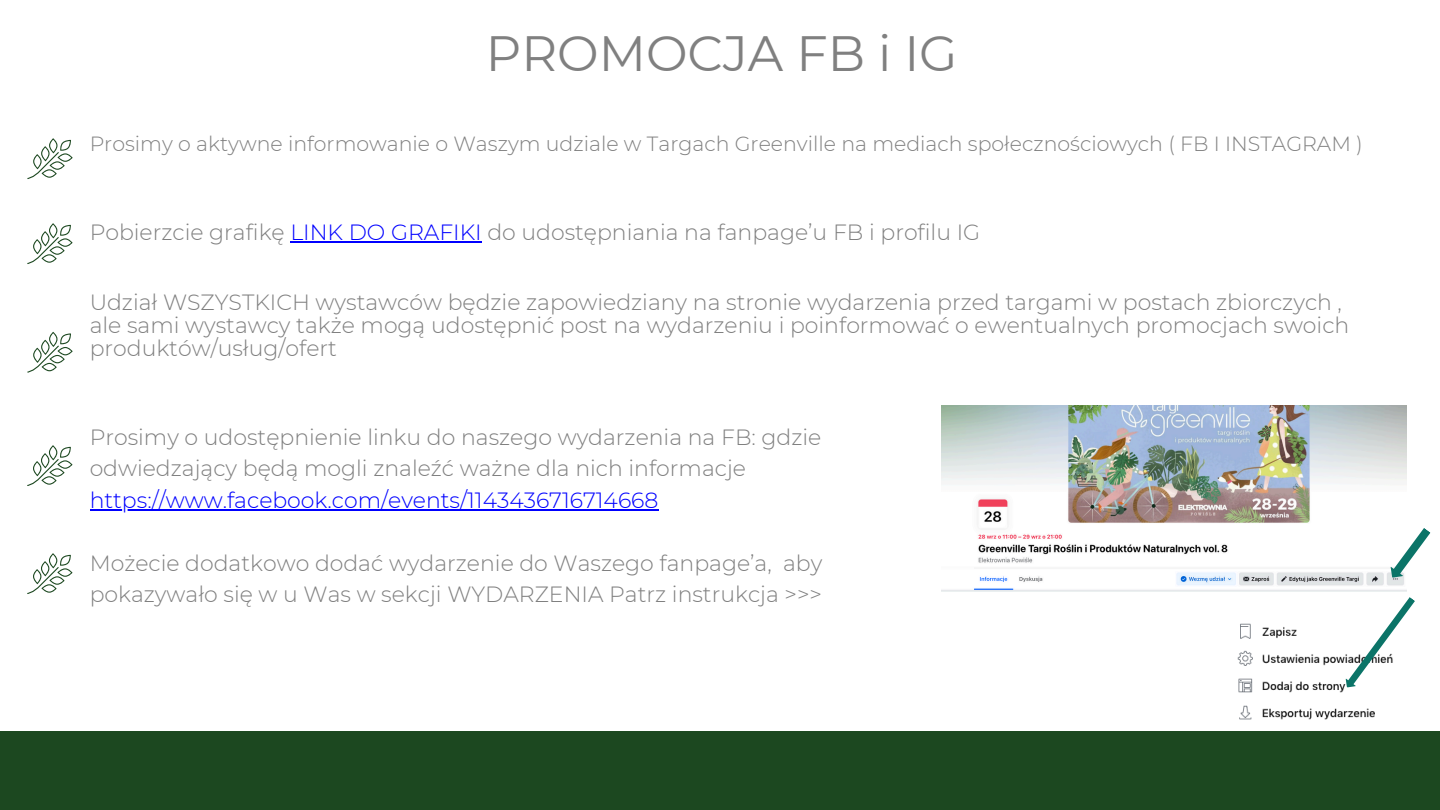
<style>
.page{position:relative;width:1440px;height:810px;background:#fff}
.page>*{position:absolute;margin:0;border:0;box-sizing:border-box;transform-origin:0 0}
.t1{font:49.5px "Montserrat";color:#808080}
.t2{font:300 22px/31.5px "Montserrat";color:#808080}
.t3{font:300 22px "Montserrat";color:#00f}
.t4{font:300 20.5px "Montserrat";color:#808080}
.s1{color:#00f}
</style>
<div class="page">
<hr style="left:90px;top:509px;width:568px;height:2px;background:#00f">
<img style="left:1237px;top:623px;width:138px;height:97px">
<hr style="left:290px;top:241px;width:192px;height:2px;background:#00f">
<div style="left:0;top:731px;width:1440px;height:79px;background:#1c4820"></div>
<svg style="left:27px;top:553px;width:46px;height:41px"></svg>
<svg style="left:27px;top:332px;width:46px;height:41px"></svg>
<svg style="left:27px;top:223px;width:46px;height:41px"></svg>
<svg style="left:27px;top:445px;width:46px;height:41px"></svg>
<svg style="left:27px;top:138px;width:46px;height:41px"></svg>
<svg style="left:1346px;top:597px;width:69px;height:90px"></svg>
<img style="left:942px;top:405px;width:465px;height:187px">
<svg style="left:1391px;top:528px;width:40px;height:50px"></svg>
<p class="t1" style="left:486px;top:23px;width:473px">PROMOCJA FB i IG</p>
<p class="t4" style="left:90px;top:131px;width:1275px">Prosimy o aktywne informowanie o Waszym udziale w Targach Greenville na mediach społecznościowych ( FB I INSTAGRAM )</p>
<p class="t2" style="left:90px;top:216px;width:892px">Pobierzcie grafikę <span class="s1">LINK DO GRAFIKI</span> do udostępniania na fanpage’u FB i profilu IG</p>
<p class="t2" style="left:90px;top:290px;width:1261px;line-height:23.2px">Udział WSZYSTKICH wystawców będzie zapowiedziany na stronie wydarzenia przed targami w postach zbiorczych , ale sami wystawcy także mogą udostępnić post na wydarzeniu i poinformować o ewentualnych promocjach swoich produktów/usług/ofert</p>
<h1 class="t2" style="left:90px;top:421px;width:733px">Prosimy o udostępnienie linku do naszego wydarzenia na FB: gdzie odwiedzający będą mogli znaleźć ważne dla nich informacje</h1>
<p class="t3" style="left:90px;top:487px;width:570px">https://www.facebook.com/events/1143436716714668</p>
<p class="t2" style="left:90px;top:547px;width:684px">Możecie dodatkowo dodać wydarzenie do Waszego fanpage’a,</p>
<p class="t2" style="left:90px;top:547px;width:734px;text-align:right">aby<br>pokazywało się w u Was w sekcji WYDARZENIA Patrz instrukcja &gt;&gt;&gt;</p>
</div>
